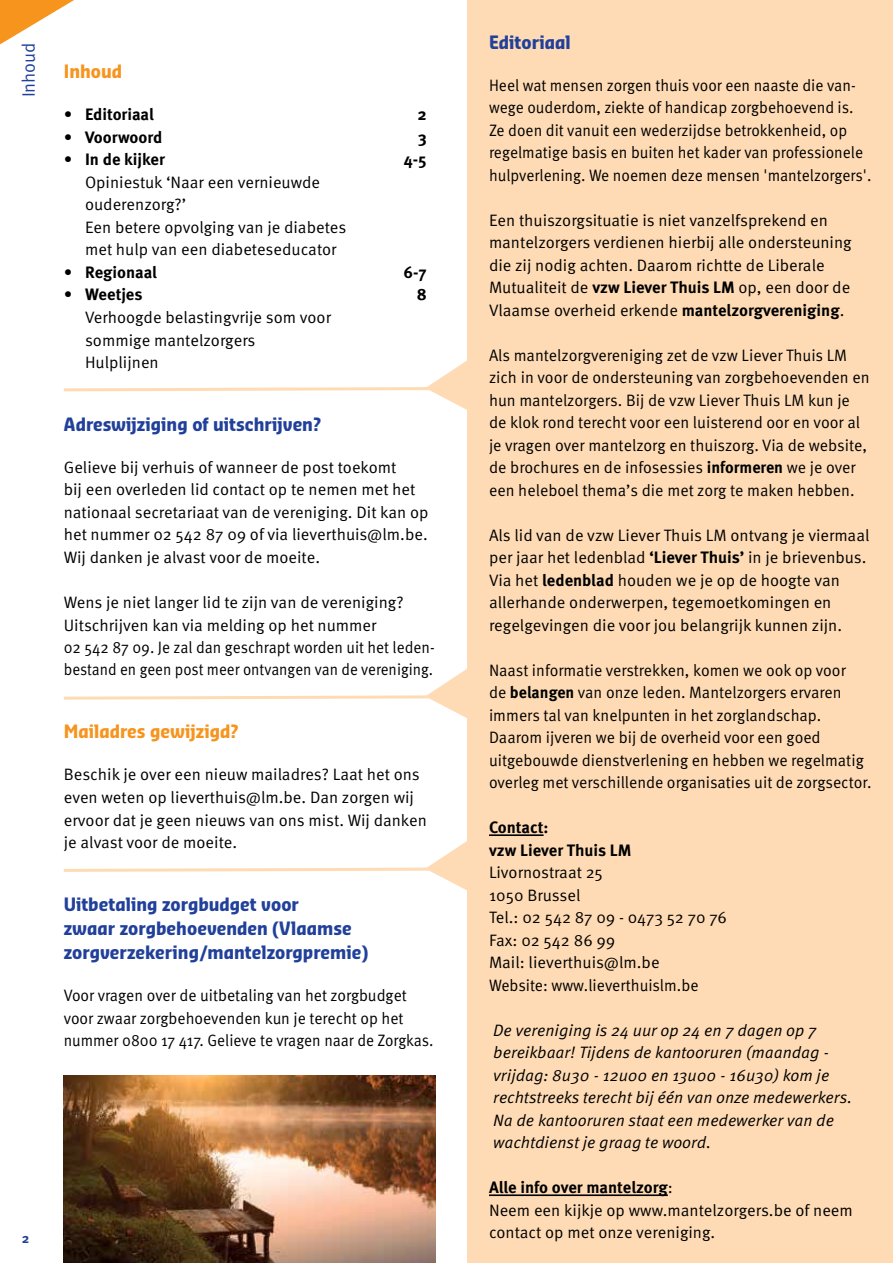
<style>
.page{position:relative;width:893px;height:1263px;background:#fff}
.page>*{position:absolute;margin:0;border:0;box-sizing:border-box;transform-origin:0 0}
.t1{font:700 18px/24px "Sansa Con Pro";color:#21409a}
.t2{font:700 18px "Sansa Con Pro";color:#f7941e}
.t3{font:18px "Meta OT Norm";color:#21409a}
.t4{font:16.5px/22.5px "Meta OT Norm";color:#000}
.t5{font:16.5px/22.5px "Meta OT Norm";color:#000;scale:.96 1}
.t6{font:16.5px/22.5px "Meta OT Norm";color:#000;scale:.94 1}
.t7{font:16.5px/22.5px "Meta OT Norm Ita";color:#000}
.t8{font:16.5px/22.5px "Meta OT Norm";color:#000;scale:.95 1}
.t9{font:700 16.5px/22.5px "Meta OT";color:#000}
.t10{font:700 13.5px "Meta OT";color:#21409a}
.s1{font-family:"Meta OT Norm";font-weight:400}
.s2{font-family:"Meta OT";font-weight:700}
</style>
<div class="page">
<div style="left:468px;top:0;width:425px;height:1263px;background:#fedbb4"></div>
<hr style="left:489px;top:834px;width:55px;height:2px;background:#000">
<hr style="left:489px;top:1194px;width:179px;height:2px;background:#000">
<svg style="left:0;top:0;width:74px;height:44px"></svg>
<svg style="left:63px;top:665px;width:405px;height:56px"></svg>
<svg style="left:63px;top:357px;width:405px;height:55px"></svg>
<svg style="left:63px;top:838px;width:405px;height:55px"></svg>
<img style="left:64px;top:1076px;width:372px;height:187px">
<p class="t3" style="left:18px;top:97px;width:57px;rotate:-90deg">Inhoud</p>
<p class="t2" style="left:64px;top:59px;width:60px">Inhoud</p>
<p class="t9" style="left:64px;top:104px;width:92px"><span class="s1">•</span> Editoriaal</p>
<p class="t9" style="left:417px;top:104px;width:11px">2</p>
<p class="t9" style="left:64px;top:126px;width:100px"><span class="s1">•</span> Voorwoord</p>
<p class="t9" style="left:418px;top:126px;width:11px">3</p>
<p class="t9" style="left:64px;top:149px;width:103px"><span class="s1">•</span> In de kijker</p>
<p class="t9" style="left:404px;top:149px;width:24px">4-5</p>
<p class="t4" style="left:85px;top:171px;width:263px">Opiniestuk ‘Naar een vernieuwde ouderenzorg?’<br>Een betere opvolging van je diabetes met hulp van een diabeteseducator</p>
<p class="t9" style="left:64px;top:261px;width:95px"><span class="s1">•</span> Regionaal</p>
<p class="t9" style="left:403px;top:261px;width:25px">6-7</p>
<p class="t9" style="left:64px;top:284px;width:80px"><span class="s1">•</span> Weetjes</p>
<p class="t9" style="left:417px;top:284px;width:11px">8</p>
<p class="t4" style="left:85px;top:306px;width:247px">Verhoogde belastingvrije som voor sommige mantelzorgers<br>Hulplijnen</p>
<p class="t1" style="left:64px;top:412px;width:259px">Adreswijziging of uitschrijven?</p>
<p class="t4" style="left:64px;top:456px;width:366px">Gelieve bij verhuis of wanneer de post toekomt<br>bij een overleden lid contact op te nemen met het nationaal secretariaat van de vereniging. Dit kan op het nummer 02 542 87 09 of via lieverthuis@lm.be.<br>Wij danken je alvast voor de moeite.</p>
<p class="t4" style="left:64px;top:591px;width:372px">Wens je niet langer lid te zijn van de vereniging?<br>Uitschrijven kan via melding op het nummer<br>02 542 87 09. Je zal dan geschrapt worden uit het leden&shy;bestand en geen post meer ontvangen van de vereniging.</p>
<p class="t2" style="left:64px;top:719px;width:176px">Mailadres gewijzigd?</p>
<p class="t4" style="left:64px;top:764px;width:365px">Beschik je over een nieuw mailadres? Laat het ons even weten op lieverthuis@lm.be. Dan zorgen wij ervoor dat je geen nieuws van ons mist. Wij danken je alvast voor de moeite.</p>
<p class="t1" style="left:64px;top:892px;width:306px">Uitbetaling zorgbudget voor<br>zwaar zorgbehoevenden (Vlaamse zorgverzekering/mantelzorgpremie)</p>
<p class="t8" style="left:64px;top:984px;width:391px">Voor vragen over de uitbetaling van het zorgbudget voor zwaar zorgbehoevenden kun je terecht op het nummer 0800 17 417. Gelieve te vragen naar de Zorgkas.</p>
<p class="t10" style="left:22px;top:1230px;width:9px">2</p>
<p class="t1" style="left:489px;top:30px;width:83px">Editoriaal</p>
<p class="t6" style="left:489px;top:74px;width:408px">Heel wat mensen zorgen thuis voor een naaste die van&shy;wege ouderdom, ziekte of handicap zorgbehoevend is.<br>Ze doen dit vanuit een wederzijdse betrokkenheid, op regelmatige basis en buiten het kader van professionele hulpverlening. We noemen deze mensen 'mantelzorgers'.</p>
<p class="t4" style="left:489px;top:209px;width:364px">Een thuiszorgsituatie is niet vanzelfsprekend en mantelzorgers verdienen hierbij alle ondersteuning die zij nodig achten. Daarom richtte de Liberale Mutualiteit de <span class="s2">vzw Liever Thuis LM</span> op, een door de Vlaamse overheid erkende <span class="s2">mantelzorgvereniging</span>.</p>
<p class="t4" style="left:489px;top:344px;width:382px">Als mantelzorgvereniging zet de vzw Liever Thuis LM zich in voor de ondersteuning van zorgbehoevenden en hun mantelzorgers. Bij de vzw Liever Thuis LM kun je de klok rond terecht voor een luisterend oor en voor al je vragen over mantelzorg en thuiszorg. Via de website, de brochures en de infosessies <span class="s2">informeren</span> we je over een heleboel thema’s die met zorg te maken hebben.</p>
<p class="t4" style="left:489px;top:524px;width:382px">Als lid van de vzw Liever Thuis LM ontvang je viermaal per jaar het ledenblad <span class="s2">‘Liever Thuis’</span> in je brievenbus.<br>Via het <span class="s2">ledenblad</span> houden we je op de hoogte van allerhande onderwerpen, tegemoetkomingen en regelgevingen die voor jou belangrijk kunnen zijn.</p>
<p class="t5" style="left:489px;top:659px;width:400px">Naast informatie verstrekken, komen we ook op voor<br>de <span class="s2">belangen</span> van onze leden. Mantelzorgers ervaren immers tal van knelpunten in het zorglandschap.<br>Daarom ijveren we bij de overheid voor een goed uitgebouwde dienstverlening en hebben we regelmatig overleg met verschillende organisaties uit de zorgsector.</p>
<p class="t9" style="left:489px;top:816px;width:144px">Contact:<br>vzw Liever Thuis LM</p>
<p class="t4" style="left:489px;top:861px;width:239px">Livornostraat 25<br>1050 Brussel<br>Tel.: 02 542 87 09 - 0473 52 70 76<br>Fax: 02 542 86 99<br>Mail: lieverthuis@lm.be<br>Website: www.lieverthuislm.be</p>
<p class="t7" style="left:493px;top:1019px;width:360px">De vereniging is 24 uur op 24 en 7 dagen op 7 bereikbaar! Tijdens de kantooruren (maandag - vrijdag: 8u30 - 12u00 en 13u00 - 16u30) kom je rechtstreeks terecht bij één van onze medewerkers.<br>Na de kantooruren staat een medewerker van de wachtdienst je graag te woord.</p>
<p class="t9" style="left:489px;top:1176px;width:185px">Alle info over mantelzorg<span class="s1">:</span></p>
<p class="t4" style="left:489px;top:1199px;width:365px">Neem een kijkje op www.mantelzorgers.be of neem contact op met onze vereniging.</p>
</div>
